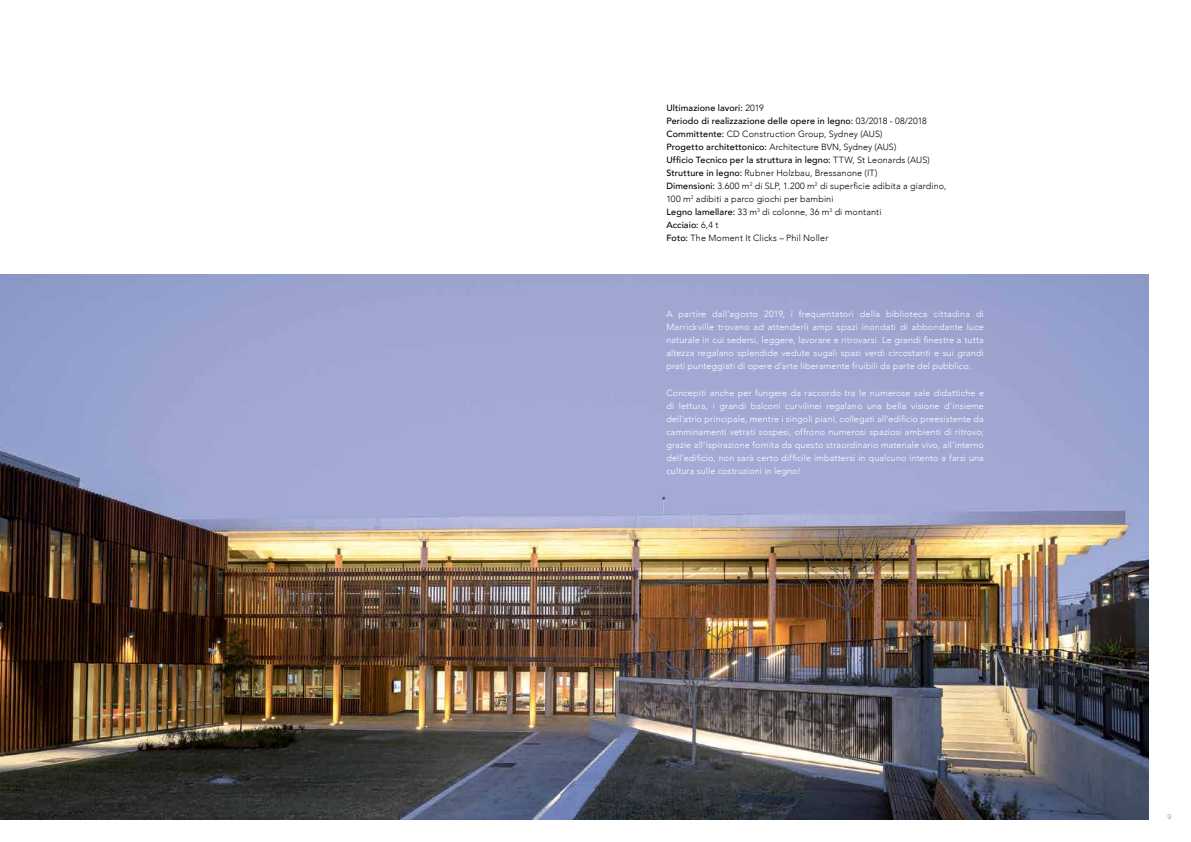
<style>
.page{position:relative;width:1191px;height:842px;background:#fff}
.page>*{position:absolute;margin:0;border:0;box-sizing:border-box;transform-origin:0 0}
.t1{font:300 9px/13px "Avenir";letter-spacing:.015em;color:#fff;text-align:justify}
.t2{font:300 9px/13px "Avenir";letter-spacing:.015em;color:#000}
.t3{font:300 8px "Avenir";color:#949290}
.s1{font-weight:500}
</style>
<div class="page">
<img style="left:0;top:274px;width:1148px;height:545px">
<p class="t2" style="left:666px;top:102px;width:281px"><span class="s1">Ultimazione lavori:</span> 2019<br><span class="s1">Periodo di realizzazione delle opere in legno:</span> 03/2018 - 08/2018<br><span class="s1">Committente:</span> CD Construction Group, Sydney (AUS)<br><span class="s1">Progetto architettonico:</span> Architecture BVN, Sydney (AUS)<br><span class="s1">Ufficio Tecnico per la struttura in legno:</span> TTW, St Leonards (AUS)<br><span class="s1">Strutture in legno:</span> Rubner Holzbau, Bressanone (IT)<br><span class="s1">Dimensioni:</span> 3.600 m<sup>2</sup> di SLP, 1.200 m<sup>2</sup> di superficie adibita a giardino, 100 m<sup>2</sup> adibiti a parco giochi per bambini<br><span class="s1">Legno lamellare:</span> 33 m<sup>3</sup> di colonne, 36 m<sup>3</sup> di montanti<br><span class="s1">Acciaio:</span> 6,4 t<br><span class="s1">Foto:</span> The Moment It Clicks – Phil Noller</p>
<p class="t1" style="left:666px;top:307px;width:319px">A partire dall’agosto 2019, i frequentatori della biblioteca cittadina di Marrickville trovano ad attenderli ampi spazi inondati di abbondante luce naturale in cui sedersi, leggere, lavorare e ritrovarsi. Le grandi finestre a tutta altezza regalano splendide vedute sugali spazi verdi circostanti e sui grandi prati punteggiati di opere d’arte liberamente fruibili da parte del pubblico.</p>
<p class="t1" style="left:666px;top:386px;width:319px">Concepiti anche per fungere da raccordo tra le numerose sale didattiche e di lettura, i grandi balconi curvilinei regalano una bella visione d’insieme dell’atrio principale, mentre i singoli piani, collegati all’edificio preesistente da camminamenti vetrati sospesi, offrono numerosi spaziosi ambienti di ritrovo; grazie all’ispirazione fornita da questo straordinario materiale vivo, all’interno dell’edificio, non sarà certo difficile imbattersi in qualcuno intento a farsi una cultura sulle costruzioni in legno!</p>
<p class="t3" style="left:1167px;top:813px;width:6px">9</p>
</div>
